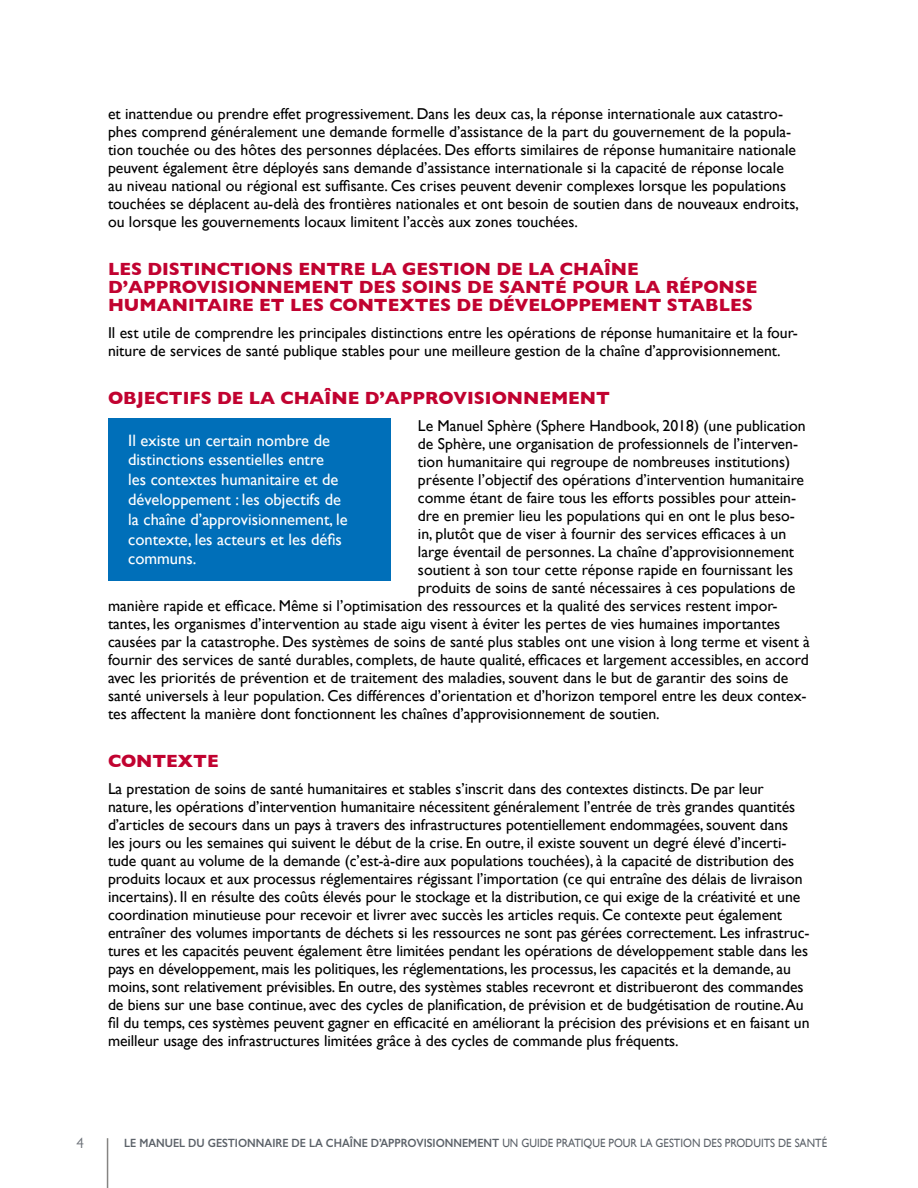
<style>
.page{position:relative;width:918px;height:1188px;background:#fff}
.page>*{position:absolute;margin:0;border:0;box-sizing:border-box;transform-origin:0 0}
.t1{font:700 18px/18px "Gill Sans";color:#c10230}
.t2{font:16.5px "Gill Sans";color:#fff}
.t3{font:15.75px/18px "Gill Sans";color:#000}
.t4{font:15px "Gill Sans MT Pro";color:#6e737a}
.t5{font:600 12px "Gill Sans";color:#5c6269;scale:.9 1}
.s1{font-weight:400}
</style>
<div class="page">
<hr style="left:107px;top:1138px;width:1px;height:50px;background:#858482">
<div style="left:108px;top:418px;width:283px;height:163px;background:#006fb9"></div>
<p class="t3" style="left:108px;top:104px;width:690px">et inattendue ou prendre effet progressivement. Dans les deux cas, la réponse internationale aux catastro&shy;phes comprend généralement une demande formelle d’assistance de la part du gouvernement de la popula&shy;tion touchée ou des hôtes des personnes déplacées. Des efforts similaires de réponse humanitaire nationale peuvent également être déployés sans demande d’assistance internationale si la capacité de réponse locale</p>
<p class="t3" style="left:108px;top:176px;width:692px">au niveau national ou régional est suffisante. Ces crises peuvent devenir complexes lorsque les populations touchées se déplacent au-delà des frontières nationales et ont besoin de soutien dans de nouveaux endroits, ou lorsque les gouvernements locaux limitent l’accès aux zones touchées.</p>
<h4 class="t1" style="left:108px;top:259px;width:651px">LES DISTINCTIONS ENTRE LA GESTION DE LA CHAÎNE<br>D’APPROVISIONNEMENT DES SOINS DE SANTÉ POUR LA RÉPONSE<br>HUMANITAIRE ET LES CONTEXTES DE DÉVELOPPEMENT STABLES</h4>
<p class="t3" style="left:108px;top:323px;width:691px">Il est utile de comprendre les principales distinctions entre les opérations de réponse humanitaire et la four&shy;niture de services de santé publique stables pour une meilleure gestion de la chaîne d’approvisionnement.</p>
<h4 class="t1" style="left:108px;top:388px;width:504px">OBJECTIFS DE LA CHAÎNE D’APPROVISIONNEMENT</h4>
<p class="t3" style="left:418px;top:416px;width:389px">Le Manuel Sphère (Sphere Handbook, 2018) (une publication</p>
<p class="t2" style="left:128px;top:430px;width:203px">Il existe un certain nombre de</p>
<p class="t3" style="left:418px;top:434px;width:382px">de Sphère, une organisation de professionnels de l’interven-</p>
<p class="t2" style="left:128px;top:450px;width:197px">distinctions essentielles entre</p>
<p class="t3" style="left:418px;top:452px;width:374px">tion humanitaire qui regroupe de nombreuses institutions)</p>
<p class="t2" style="left:128px;top:470px;width:212px">les contextes humanitaire et de</p>
<p class="t3" style="left:418px;top:470px;width:388px">présente l’objectif des opérations d’intervention humanitaire</p>
<p class="t2" style="left:128px;top:490px;width:214px">développement : les objectifs de</p>
<p class="t3" style="left:418px;top:488px;width:380px">comme étant de faire tous les efforts possibles pour attein-</p>
<p class="t2" style="left:128px;top:509px;width:221px">la chaîne d’approvisionnement, le</p>
<p class="t3" style="left:418px;top:506px;width:378px">dre en premier lieu les populations qui en ont le plus beso-</p>
<p class="t3" style="left:418px;top:524px;width:370px">in, plutôt que de viser à fournir des services efficaces à un</p>
<p class="t2" style="left:128px;top:529px;width:215px">contexte, les acteurs et les défis</p>
<p class="t3" style="left:418px;top:542px;width:378px">large éventail de personnes. La chaîne d’approvisionnement</p>
<p class="t2" style="left:128px;top:549px;width:70px">communs.</p>
<p class="t3" style="left:418px;top:560px;width:377px">soutient à son tour cette réponse rapide en fournissant les</p>
<p class="t3" style="left:108px;top:578px;width:704px;text-indent:310px">produits de soins de santé nécessaires à ces populations de manière rapide et efficace. Même si l’optimisation des ressources et la qualité des services restent impor&shy;tantes, les organismes d’intervention au stade aigu visent à éviter les pertes de vies humaines importantes causées par la catastrophe. Des systèmes de soins de santé plus stables ont une vision à long terme et visent à fournir des services de santé durables, complets, de haute qualité, efficaces et largement accessibles, en accord avec les priorités de prévention et de traitement des maladies, souvent dans le but de garantir des soins de santé universels à leur population. Ces différences d’orientation et d’horizon temporel entre les deux contex&shy;tes affectent la manière dont fonctionnent les chaînes d’approvisionnement de soutien.</p>
<p class="t1" style="left:108px;top:751px;width:112px">CONTEXTE</p>
<p class="t3" style="left:108px;top:779px;width:657px">La prestation de soins de santé humanitaires et stables s’inscrit dans des contextes distincts. De par leur</p>
<p class="t3" style="left:108px;top:797px;width:689px">nature, les opérations d’intervention humanitaire nécessitent généralement l’entrée de très grandes quantités</p>
<p class="t3" style="left:108px;top:815px;width:696px">d’articles de secours dans un pays à travers des infrastructures potentiellement endommagées, souvent dans les jours ou les semaines qui suivent le début de la crise. En outre, il existe souvent un degré élevé d’incerti&shy;tude quant au volume de la demande (c’est-à-dire aux populations touchées), à la capacité de distribution des produits locaux et aux processus réglementaires régissant l’importation (ce qui entraîne des délais de livraison</p>
<p class="t3" style="left:108px;top:887px;width:694px">incertains). Il en résulte des coûts élevés pour le stockage et la distribution, ce qui exige de la créativité et une coordination minutieuse pour recevoir et livrer avec succès les articles requis. Ce contexte peut également</p>
<p class="t3" style="left:108px;top:923px;width:703px;text-align:justify">entraîner des volumes importants de déchets si les ressources ne sont pas gérées correctement. Les infrastruc&shy;tures et les capacités peuvent également être limitées pendant les opérations de développement stable dans les pays en développement, mais les politiques, les réglementations, les processus, les capacités et la demande, au</p>
<p class="t3" style="left:108px;top:977px;width:703px">moins, sont relativement prévisibles. En outre, des systèmes stables recevront et distribueront des commandes de biens sur une base continue, avec des cycles de planification, de prévision et de budgétisation de routine.Au fil du temps, ces systèmes peuvent gagner en efficacité en améliorant la précision des prévisions et en faisant un</p>
<p class="t3" style="left:108px;top:1031px;width:572px">meilleur usage des infrastructures limitées grâce à des cycles de commande plus fréquents.</p>
<p class="t4" style="left:76px;top:1134px;width:9px">4</p>
<p class="t5" style="left:124px;top:1136px;width:783px">LE MANUEL DU GESTIONNAIRE DE LA CHAÎNE D’APPROVISIONNEMENT <span class="s1">UN GUIDE PRATIQUE POUR LA GESTION DES PRODUITS DE SANTÉ</span></p>
</div>
